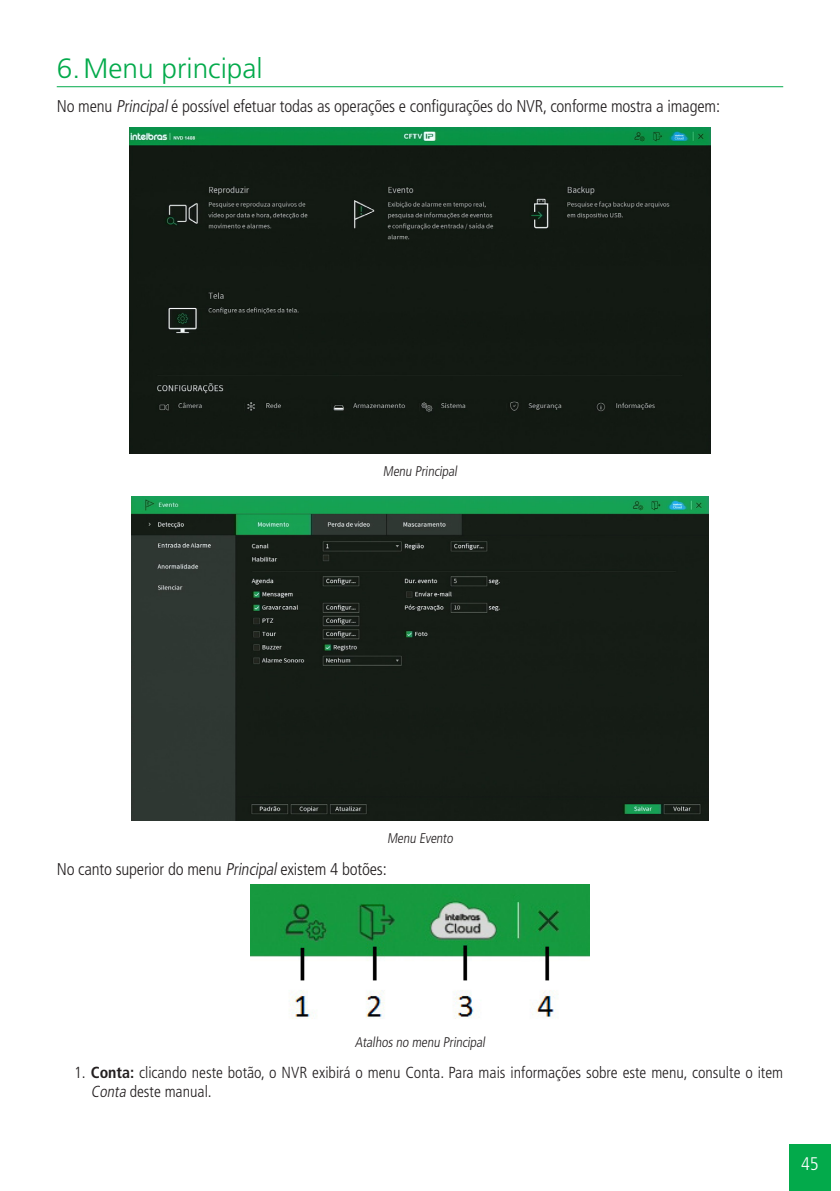
<style>
.page{position:relative;width:840px;height:1191px;background:#fff}
.page>*{position:absolute;margin:0;border:0;box-sizing:border-box;transform-origin:0 0}
.t1{font:300 28px "Frutiger LT Std";color:#03aa4b}
.t2{font:300 condensed 18.2px "Frutiger LT Std";color:#fff}
._0__Corpo_de_texto{font:300 condensed 17px "Frutiger LT Std";letter-spacing:-.01em;color:#231f20}
.t3{font:300 condensed 16px/19.2px "Frutiger LT Std";color:#231f20}
._7__Legenda{font:300 condensed 14px "Frutiger LT Std";color:#231f20}
.s1{font-style:italic}
.s2{font-weight:700}
</style>
<div class="page">
<div style="left:788px;top:1144px;width:42px;height:47px;background:#03aa4b"></div>
<hr style="left:57px;top:86px;width:725px;height:1px;background:#03aa4b">
<img style="left:129px;top:127px;width:581px;height:327px">
<img style="left:132px;top:496px;width:576px;height:324px">
<img style="left:250px;top:884px;width:339px;height:135px">
<p class="t1" style="left:57px;top:52px;width:207px">6.Menu principal</p>
<p class="_0__Corpo_de_texto" style="left:57px;top:97px;width:664px">No menu <span class="s1">Principal</span>é possível efetuar todas as operações e configurações do NVR, conforme mostra a imagem:</p>
<p class="_7__Legenda" style="left:382px;top:463px;width:78px">Menu Principal</p>
<p class="_7__Legenda" style="left:387px;top:830px;width:70px">Menu Evento</p>
<p class="_0__Corpo_de_texto" style="left:57px;top:859px;width:331px">No canto superior do menu <span class="s1">Principal</span>existem 4 botões:</p>
<p class="_7__Legenda" style="left:354px;top:1034px;width:134px">Atalhos no menu Principal</p>
<p class="t3" style="left:91px;top:1062px;width:693px;text-indent:-17px">1. <span class="s2">Conta:</span> clicando neste botão, o NVR exibirá o menu Conta. Para mais informações sobre este menu, consulte o item<br><span class="s1">Conta</span> deste manual.</p>
<p class="t2" style="left:800px;top:1153px;width:19px">45</p>
</div>
